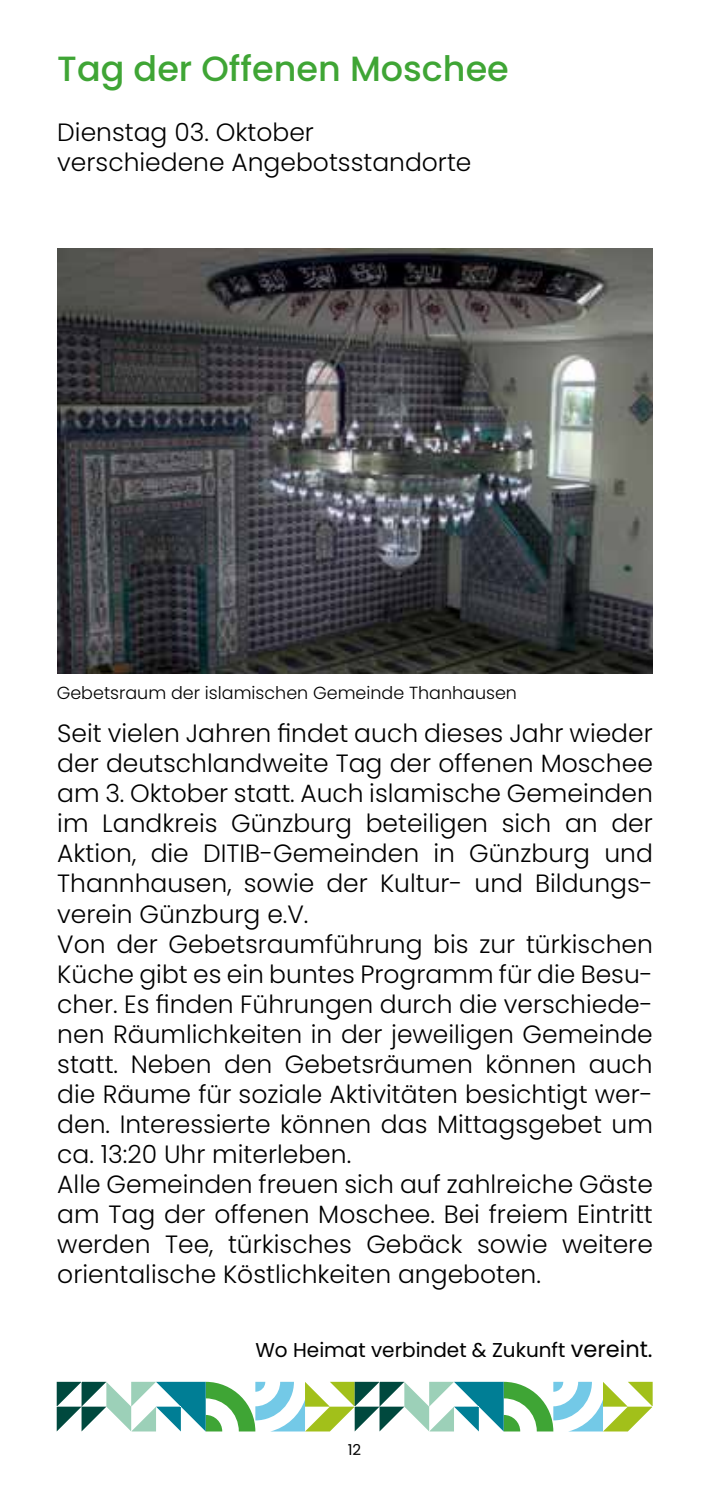
<style>
.page{position:relative;width:709px;height:1489px;background:#fff}
.page>*{position:absolute;margin:0;border:0;box-sizing:border-box;transform-origin:0 0}
.t1{font:500 35px "Poppins";color:#3fa535}
.t2{font:300 25px/30px "Poppins";color:#000}
.t3{font:20px "Poppins";color:#000}
.t4{font:300 17.5px "Poppins";color:#000}
.t5{font:15px "Poppins";color:#000}
.s1{font-size:22.5px}
</style>
<div class="page">
<svg style="left:57px;top:1381px;width:595px;height:50px"></svg>
<img style="left:57px;top:248px;width:596px;height:425px">
<h1 class="t1" style="left:57px;top:48px;width:453px">Tag der Offenen Moschee</h1>
<p class="t2" style="left:57px;top:117px;width:415px">Dienstag 03. Oktober verschiedene Angebotsstandorte</p>
<p class="t4" style="left:57px;top:682px;width:462px">Gebetsraum der islamischen Gemeinde Thanhausen</p>
<p class="t2" style="left:57px;top:718px;width:597px">Seit vielen Jahren findet auch dieses Jahr wieder der deutschlandweite Tag der offenen Moschee am 3. Oktober statt. Auch islamische Gemeinden im Landkreis Günzburg beteiligen sich an der Aktion, die DITIB-Gemeinden in Günzburg und Thannhausen, sowie der Kultur- und Bildungs&shy;verein Günzburg e.V.<br>Von der Gebetsraumführung bis zur türkischen Küche gibt es ein buntes Programm für die Besu&shy;cher. Es finden Führungen durch die verschiede&shy;nen Räumlichkeiten in der jeweiligen Gemeinde statt. Neben den Gebetsräumen können auch die Räume für soziale Aktivitäten besichtigt wer&shy;den. Interessierte können das Mittagsgebet um ca. 13:20 Uhr miterleben.<br>Alle Gemeinden freuen sich auf zahlreiche Gäste am Tag der offenen Moschee. Bei freiem Eintritt werden Tee, türkisches Gebäck sowie weitere orientalische Köstlichkeiten angeboten.</p>
<p class="t3" style="left:255px;top:1338px;width:399px">Wo Heimat verbindet &amp; Zukunft <span class="s1">vereint.</span></p>
<p class="t5" style="left:348px;top:1440px;width:15px">12</p>
</div>
